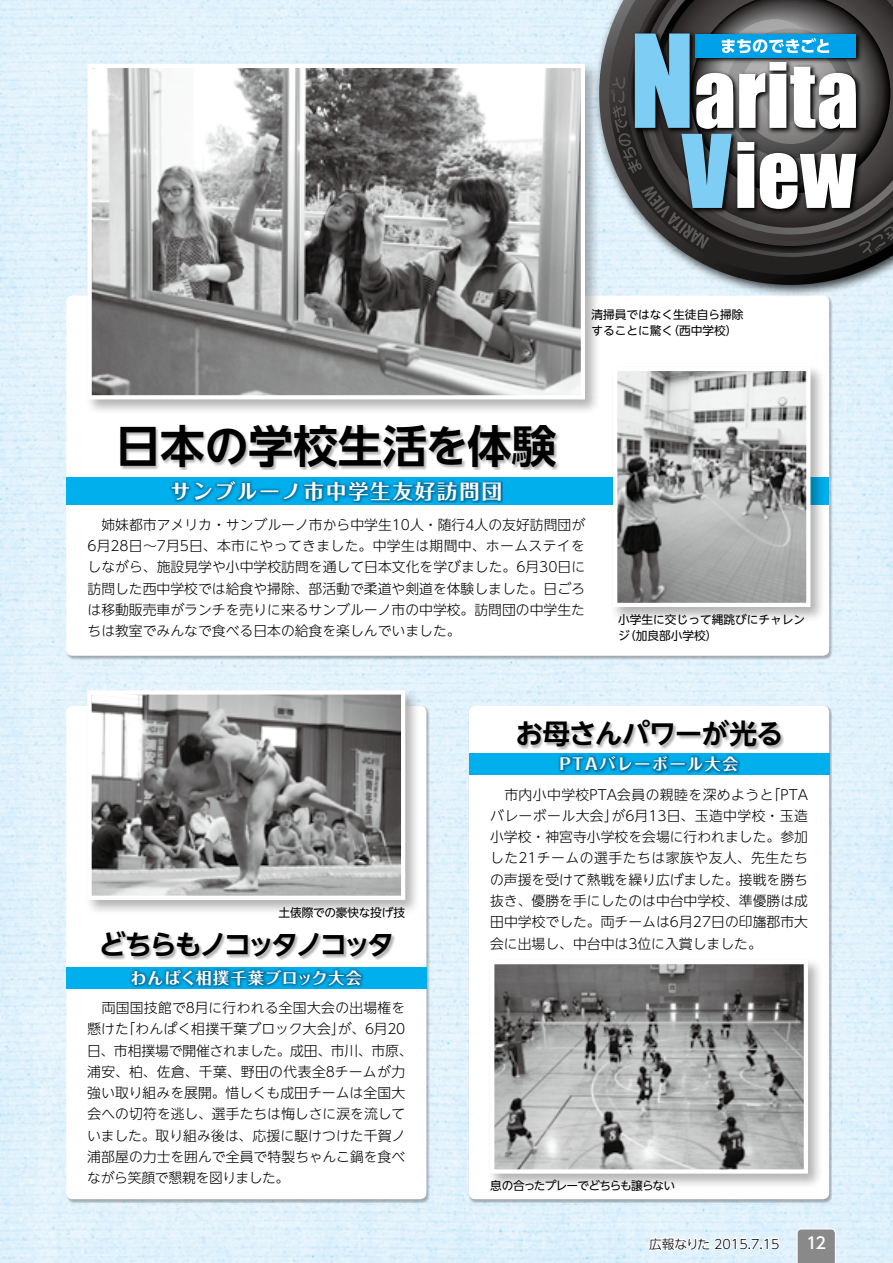
<style>
.page{position:relative;width:893px;height:1263px;background:#fff}
.page>*{position:absolute;margin:0;border:0;box-sizing:border-box;transform-origin:0 0}
.t1{font:700 44.7px "UD Shin Go NT Pro De";letter-spacing:-.005em;color:#000}
.t2{font:700 27.6px "UD Shin Go NT Pro De";letter-spacing:-.12em;color:#000}
.t3{font:700 27.6px "UD Shin Go NT Pro De";letter-spacing:-.03em;color:#000}
.t4{font:700 20.25px "Folk Pro";letter-spacing:.1em;color:#fff}
.t5{font:700 15.9px "Folk Pro";letter-spacing:.06em;color:#fff}
.t6{font:700 15.9px "Folk Pro";letter-spacing:.1em;color:#fff}
.t7{font:500 15.9px "UD Shin Go NT Pro";color:#fff}
.t8{font:300 13.8px/21.3px "UD Shin Go NT Pro";color:#000}
.t9{font:300 12.75px "UD Shin Go Pro";color:#000}
.t10{font:11.7px/15.9px "UD Shin Go NT Pro";color:#000}
.t11{font:11.7px "UD Shin Go NT Pro";letter-spacing:-.07em;color:#000}
</style>
<div class="page">
<img style="left:0;top:0;width:893px;height:1263px">
<div style="left:66px;top:296px;width:763px;height:360px;background:#fff;border-radius:6px"></div>
<div style="left:66px;top:706px;width:360px;height:493px;background:#fff;border-radius:6px"></div>
<div style="left:468px;top:705px;width:364px;height:498px;background:#000;opacity:.3"></div>
<div style="left:469px;top:706px;width:360px;height:493px;background:#fff;border-radius:6px"></div>
<div style="left:102px;top:930px;width:293px;height:30px;background:#000;opacity:.3"></div>
<div style="left:66px;top:967px;width:360px;height:21px;background:#00afec"></div>
<svg style="left:129px;top:967px;width:235px;height:20px"></svg>
<div style="left:66px;top:477px;width:763px;height:28px;background:#00afec"></div>
<svg style="left:169px;top:479px;width:334px;height:23px"></svg>
<div style="left:120px;top:424px;width:439px;height:46px;background:#000;opacity:.3"></div>
<div style="left:84px;top:60px;width:516px;height:354px;background:#000;opacity:.3"></div>
<img style="left:93px;top:69px;width:487px;height:325px">
<div style="left:88px;top:64px;width:497px;height:335px;border:4px solid #fff"></div>
<div style="left:610px;top:363px;width:215px;height:258px;background:#000;opacity:.3"></div>
<img style="left:618px;top:372px;width:187px;height:230px">
<div style="left:613px;top:367px;width:197px;height:240px;border:4px solid #fff"></div>
<div style="left:84px;top:687px;width:336px;height:228px;background:#000;opacity:.3"></div>
<img style="left:92px;top:695px;width:308px;height:200px">
<div style="left:87px;top:690px;width:318px;height:210px;border:4px solid #fff"></div>
<div style="left:487px;top:956px;width:335px;height:232px;background:#000;opacity:.3"></div>
<img style="left:495px;top:965px;width:308px;height:203px">
<div style="left:490px;top:960px;width:318px;height:213px;border:4px solid #fff"></div>
<div style="left:517px;top:719px;width:266px;height:31px;background:#000;opacity:.3"></div>
<div style="left:469px;top:753px;width:360px;height:22px;background:#00afec"></div>
<svg style="left:558px;top:754px;width:182px;height:20px"></svg>
<svg style="left:796px;top:1228px;width:40px;height:35px"></svg>
<svg style="left:647px;top:1235px;width:134px;height:18px"></svg>
<div style="left:593px;top:0;width:300px;height:297px;background:#000;opacity:.75"></div>
<svg style="left:599px;top:0;width:294px;height:285px;background:#a2acb3"></svg>
<svg style="left:609px;top:0;width:284px;height:275px;background:#676c6f"></svg>
<svg style="left:611px;top:0;width:282px;height:253px"></svg>
<h1 class="t1" style="left:116px;top:410px;width:442px">日本の学校生活を体験</h1>
<h3 class="t4" style="left:171px;top:474px;width:333px">サンブルーノ市中学生友好訪問団</h3>
<p class="t10" style="left:667px;top:306px;width:78px;text-indent:-76px">清掃員ではなく生徒自ら掃除（西中学校(</p>
<p class="t10" style="left:591px;top:322px;width:83px">することに驚く</p>
<p class="t8" style="left:88px;top:513px;width:499px;text-align:justify">　姉妹都市アメリカ・サンブルーノ市から中学生10人・随行4人の友好訪問団が6月28日〜7月5日、本市にやってきました。中学生は期間中、ホームステイをしながら、施設見学や小中学校訪問を通して日本文化を学びました。6月30日に訪問した西中学校では給食や掃除、部活動で柔道や剣道を体験しました。日ごろは移動販売車がランチを売りに来るサンブルーノ市の中学校。訪問団の中学生た</p>
<p class="t10" style="left:618px;top:611px;width:189px">小学生に交じって縄跳びにチャレン</p>
<p class="t8" style="left:88px;top:620px;width:375px">ちは教室でみんなで食べる日本の給食を楽しんでいました。</p>
<p class="t10" style="left:618px;top:627px;width:101px">（ジ加良部小学校(</p>
<p class="t10" style="left:278px;top:904px;width:128px">土俵際での豪快な投げ技</p>
<h2 class="t2" style="left:99px;top:922px;width:297px">どちらもノコッタノコッタ</h2>
<p class="t5" style="left:130px;top:964px;width:233px">わんぱく相撲千葉ブロック大会</p>
<p class="t8" style="left:87px;top:997px;width:320px;text-align:right">　両国国技館で8月に行われる全国大会の出場権を「わんぱく相撲千葉ブロック大会が」、6月20</p>
<p class="t8" style="left:87px;top:1018px;width:327px">懸けた<br>日、市相撲場で開催されました。成田、市川、市原、浦安、柏、佐倉、千葉、野田の代表全8チームが力強い取り組みを展開。惜しくも成田チームは全国大会への切符を逃し、選手たちは悔しさに涙を流していました。取り組み後は、応援に駆けつけた千賀ノ浦部屋の力士を囲んで全員で特製ちゃんこ鍋を食べながら笑顔で懇親を図りました。</p>
<h2 class="t3" style="left:515px;top:711px;width:270px">お母さんパワーが光る</h2>
<p class="t6" style="left:560px;top:751px;width:180px">PTAバレーボール大会</p>
<p class="t8" style="left:767px;top:783px;width:43px">「PTA</p>
<p class="t8" style="left:490px;top:783px;width:319px">　市内小中学校PTA会員の親睦を深めようと<br>バレーボール大会が」 6月13日、玉造中学校・玉造小学校・神宮寺小学校を会場に行われました。参加した21チームの選手たちは家族や友人、先生たちの声援を受けて熱戦を繰り広げました。接戦を勝ち抜き、優勝を手にしたのは中台中学校、準優勝は成田中学校でした。両チームは6月27日の印旛郡市大会に出場し、中台中は3位に入賞しました。</p>
<p class="t11" style="left:490px;top:1176px;width:187px">息の合ったプレーでどちらも譲らない</p>
<p class="t9" style="left:649px;top:1233px;width:132px">広報なりた 2015.7.15</p>
<p class="t7" style="left:806px;top:1230px;width:21px">12</p>
</div>
